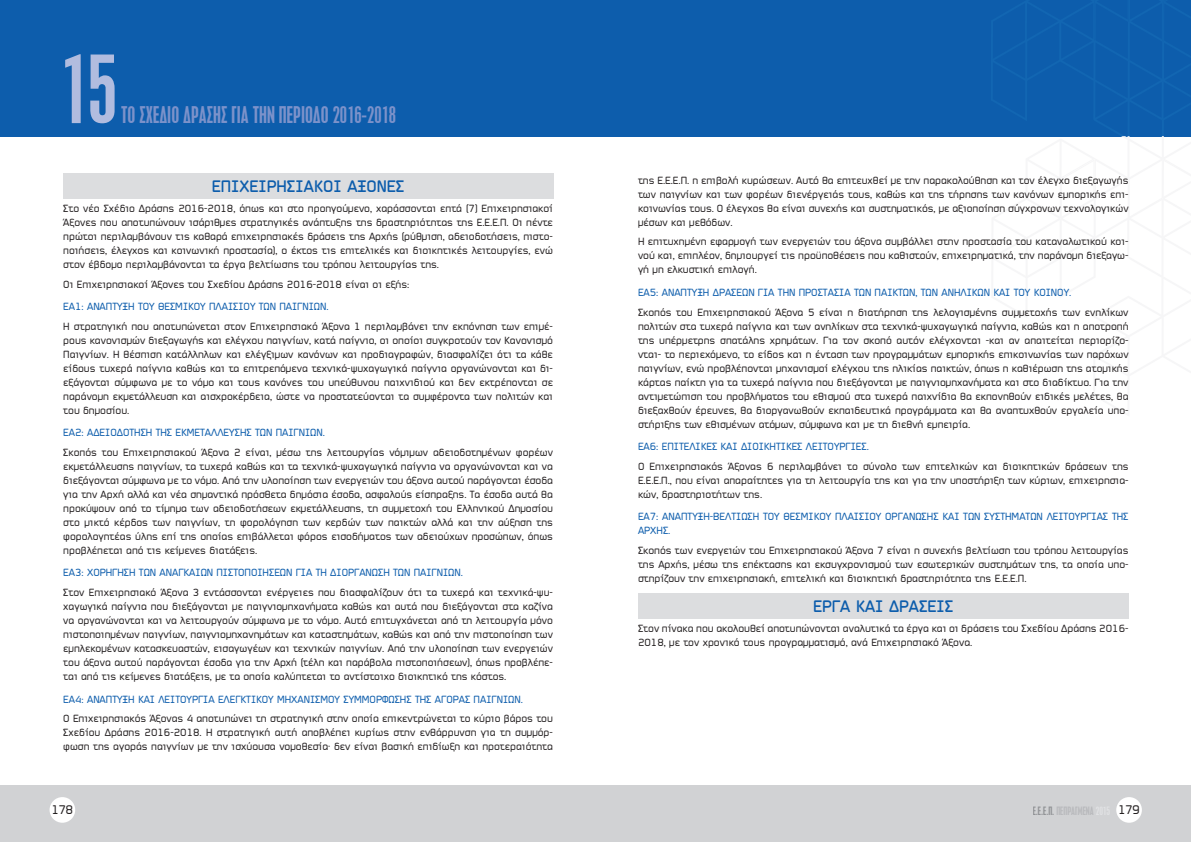
<style>
.page{position:relative;width:1191px;height:842px;background:#fff}
.page>*{position:absolute;margin:0;border:0;box-sizing:border-box;transform-origin:0 0}
.t1{font:98px "CF Eteocles";color:#b1bcdf}
.t2{font:24px "CF Eteocles";color:#7c92ca}
.t3{font:700 16px "PF Sector A";color:#0d5dac}
.t4{font:12px "CF Eteocles";color:#b9babd}
.t5{font:12px "PF Sector A";color:#231f20}
.t6{font:10px/14px "PF Sector A";color:#231f20}
.t7{font:10px/14px "PF Sector A";color:#0d5dac}
.s1{color:#0d5dac}
.s2{color:#919396}
.s3{color:#e1e2e4}
.s4{font-family:"PF Sector A";color:#231f20}
</style>
<div class="page">
<div style="left:0;top:0;width:1191px;height:136px;background:#0d5dac"></div>
<div style="left:0;top:785px;width:1191px;height:57px;background:#d1d2d4"></div>
<div style="left:50px;top:797px;width:25px;height:26px;background:#fff;border-radius:50%"></div>
<div style="left:1116px;top:797px;width:25px;height:26px;background:#fff;border-radius:50%"></div>
<div style="left:63px;top:173px;width:491px;height:26px;background:#dcdddf"></div>
<div style="left:638px;top:593px;width:490px;height:26px;background:#dcdddf"></div>
<p class="t1" style="left:58px;top:43px;width:60px">15</p>
<p class="t2" style="left:121px;top:104px;width:276px">ΤΟ ΣΧΕ∆ΙΟ ∆ΡΑΣΗΣ ΓΙΑ ΤΗΝ ΠΕΡΙΟ∆Ο 2016-2018</p>
<p class="t3" style="left:212px;top:177px;width:194px">ΕΠΙΧΕΙΡΗΣΙΑΚΟΙ ΑΞΟΝΕΣ</p>
<p class="t6" style="left:63px;top:201px;width:491px;text-align:justify">Στο νέο Σχέδιο ∆ράσης 2016-2018, όπως και στο προηγούµενο, χαράσσονται επτά (7) Επιχειρησιακοί Άξονες που αποτυπώνουν ισάριθµες στρατηγικές ανάπτυξης της δραστηριότητας της Ε.Ε.Ε.Π. Οι πέντε πρώτοι περιλαµβάνουν τις καθαρά επιχειρησιακές δράσεις της Αρχής (ρύθµιση, αδειοδοτήσεις, πιστο&shy;ποιήσεις, έλεγχος και κοινωνική προστασία), ο έκτος τις επιτελικές και διοικητικές λειτουργίες, ενώ στον έβδοµο περιλαµβάνονται τα έργα βελτίωσης του τρόπου λειτουργίας της.</p>
<p class="t6" style="left:63px;top:277px;width:348px">Οι Επιχειρησιακοί Άξονες του Σχεδίου ∆ράσης 2016-2018 είναι οι εξής:</p>
<p class="t6" style="left:63px;top:296px;width:491px;line-height:19.7px"><span class="s1">ΕΑ1: ΑΝΑΠΤΥΞΗ ΤΟΥ ΘΕΣΜΙΚΟΥ ΠΛΑΙΣΙΟΥ ΤΩΝ ΠΑΙΓΝΙΩΝ.<br></span>Η στρατηγική που αποτυπώνεται στον Επιχειρησιακό Άξονα 1 περιλαµβάνει την εκπόνηση των επιµέ-</p>
<p class="t6" style="left:63px;top:333px;width:491px;text-align:justify">ρους κανονισµών διεξαγωγής και ελέγχου παιγνίων, κατά παίγνιο, οι οποίοι συγκροτούν τον Κανονισµό Παιγνίων. Η θέσπιση κατάλληλων και ελέγξιµων κανόνων και προδιαγραφών, διασφαλίζει ότι τα κάθε είδους τυχερά παίγνια καθώς και τα επιτρεπόµενα τεχνικά-ψυχαγωγικά παίγνια οργανώνονται και δι&shy;εξάγονται σύµφωνα µε το νόµο και τους κανόνες του υπεύθυνου παιχνιδιού και δεν εκτρέπονται σε παράνοµη εκµετάλλευση και αισχροκέρδεια, ώστε να προστατεύονται τα συµφέροντα των πολιτών και του δηµοσίου.</p>
<p class="t6" style="left:63px;top:422px;width:491px;line-height:19.7px"><span class="s1">ΕΑ2: Α∆ΕΙΟ∆ΟΤΗΣΗ ΤΗΣ ΕΚΜΕΤΑΛΛΕΥΣΗΣ ΤΩΝ ΠΑΙΓΝΙΩΝ.<br></span>Σκοπός του Επιχειρησιακού Άξονα 2 είναι, µέσω της λειτουργίας νόµιµων αδειοδοτηµένων φορέων</p>
<p class="t6" style="left:63px;top:459px;width:491px;text-align:justify">εκµετάλλευσης παιγνίων, τα τυχερά καθώς και τα τεχνικά-ψυχαγωγικά παίγνια να οργανώνονται και να διεξάγονται σύµφωνα µε το νόµο. Από την υλοποίηση των ενεργειών του άξονα αυτού παράγονται έσοδα για την Αρχή αλλά και νέα σηµαντικά πρόσθετα δηµόσια έσοδα, ασφαλούς είσπραξης. Τα έσοδα αυτά θα προκύψουν από το τίµηµα των αδειοδοτήσεων εκµετάλλευσης, τη συµµετοχή του Ελληνικού ∆ηµοσίου στο µικτό κέρδος των παιγνίων, τη φορολόγηση των κερδών των παικτών αλλά και την αύξηση της φορολογητέας ύλης επί της οποίας επιβάλλεται φόρος εισοδήµατος των αδειούχων προσώπων, όπως προβλέπεται από τις κείµενες διατάξεις.</p>
<p class="t6" style="left:63px;top:563px;width:491px;line-height:19.7px"><span class="s1">ΕΑ3: ΧΟΡΗΓΗΣΗ ΤΩΝ ΑΝΑΓΚΑΙΩΝ ΠΙΣΤΟΠΟΙΗΣΕΩΝ ΓΙΑ ΤΗ ∆ΙΟΡΓΑΝΩΣΗ ΤΩΝ ΠΑΙΓΝΙΩΝ.<br></span>Στον Επιχειρησιακό Άξονα 3 εντάσσονται ενέργειες που διασφαλίζουν ότι τα τυχερά και τεχνικά-ψυ-</p>
<p class="t6" style="left:63px;top:599px;width:491px;text-align:justify">χαγωγικά παίγνια που διεξάγονται µε παιγνιοµηχανήµατα καθώς και αυτά που διεξάγονται στα καζίνα να οργανώνονται και να λειτουργούν σύµφωνα µε το νόµο. Αυτό επιτυγχάνεται από τη λειτουργία µόνο πιστοποιηµένων παιγνίων, παιγνιοµηχανηµάτων και καταστηµάτων, καθώς και από την πιστοποίηση των εµπλεκοµένων κατασκευαστών, εισαγωγέων και τεχνικών παιγνίων. Από την υλοποίηση των ενεργειών του άξονα αυτού παράγονται έσοδα για την Αρχή (τέλη και παράβολα πιστοποιήσεων), όπως προβλέπε&shy;ται από τις κείµενες διατάξεις, µε τα οποία καλύπτεται το αντίστοιχο διοικητικό της κόστος.</p>
<p class="t6" style="left:63px;top:689px;width:491px;line-height:19.7px"><span class="s1">ΕΑ4: ΑΝΑΠΤΥΞΗ ΚΑΙ ΛΕΙΤΟΥΡΓΙΑ ΕΛΕΓΚΤΙΚΟΥ ΜΗΧΑΝΙΣΜΟΥ ΣΥΜΜΟΡΦΩΣΗΣ ΤΗΣ ΑΓΟΡΑΣ ΠΑΙΓΝΙΩΝ.<br></span>Ο Επιχειρησιακός Άξονας 4 αποτυπώνει τη στρατηγική στην οποία επικεντρώνεται το κύριο βάρος του</p>
<p class="t6" style="left:63px;top:725px;width:491px">Σχεδίου ∆ράσης 2016-2018. Η στρατηγική αυτή αποβλέπει κυρίως στην ενθάρρυνση για τη συµµόρ&shy;φωση της αγοράς παιγνίων µε την ισχύουσα νοµοθεσία· δεν είναι βασική επιδίωξη και προτεραιότητα</p>
<p class="t6" style="left:638px;top:173px;width:492px;text-align:justify">της Ε.Ε.Ε.Π. η επιβολή κυρώσεων. Αυτό θα επιτευχθεί µε την παρακολούθηση και τον έλεγχο διεξαγωγής των παιγνίων και των φορέων διενέργειάς τους, καθώς και της τήρησης των κανόνων εµπορικής επι&shy;κοινωνίας τους. Ο έλεγχος θα είναι συνεχής και συστηµατικός, µε αξιοποίηση σύγχρονων τεχνολογικών µέσων και µεθόδων.</p>
<p class="t6" style="left:638px;top:235px;width:492px;text-align:justify">Η επιτυχηµένη εφαρµογή των ενεργειών του άξονα συµβάλλει στην προστασία του καταναλωτικού κοι&shy;νού και, επιπλέον, δηµιουργεί τις προϋποθέσεις που καθιστούν, επιχειρηµατικά, την παράνοµη διεξαγω&shy;γή µη ελκυστική επιλογή.</p>
<p class="t6" style="left:638px;top:282px;width:492px;line-height:19.7px"><span class="s1">ΕΑ5: ΑΝΑΠΤΥΞΗ ∆ΡΑΣΕΩΝ ΓΙΑ ΤΗΝ ΠΡΟΣΤΑΣΙΑ ΤΩΝ ΠΑΙΚΤΩΝ, ΤΩΝ ΑΝΗΛΙΚΩΝ ΚΑΙ ΤΟΥ ΚΟΙΝΟΥ.<br></span>Σκοπός του Επιχειρησιακού Άξονα 5 είναι η διατήρηση της λελογισµένης συµµετοχής των ενηλίκων</p>
<p class="t6" style="left:638px;top:319px;width:492px;text-align:justify">πολιτών στα τυχερά παίγνια και των ανηλίκων στα τεχνικά-ψυχαγωγικά παίγνια, καθώς και η αποτροπή της υπέρµετρης σπατάλης χρηµάτων. Για τον σκοπό αυτόν ελέγχονται -και αν απαιτείται περιορίζο&shy;νται- το περιεχόµενο, το είδος και η ένταση των προγραµµάτων εµπορικής επικοινωνίας των παρόχων παιγνίων, ενώ προβλέπονται µηχανισµοί ελέγχου της ηλικίας παικτών, όπως η καθιέρωση της ατοµικής κάρτας παίκτη για τα τυχερά παίγνια που διεξάγονται µε παιγνιοµηχανήµατα και στο διαδίκτυο. Για την αντιµετώπιση του προβλήµατος του εθισµού στα τυχερά παιχνίδια θα εκπονηθούν ειδικές µελέτες, θα διεξαχθούν έρευνες, θα διοργανωθούν εκπαιδευτικά προγράµµατα και θα αναπτυχθούν εργαλεία υπο&shy;στήριξης των εθισµένων ατόµων, σύµφωνα και µε τη διεθνή εµπειρία.</p>
<p class="t6" style="left:638px;top:436px;width:492px;line-height:19.7px"><span class="s1">ΕΑ6: ΕΠΙΤΕΛΙΚΕΣ ΚΑΙ ∆ΙΟΙΚΗΤΙΚΕΣ ΛΕΙΤΟΥΡΓΙΕΣ.<br></span>Ο Επιχειρησιακός Άξονας 6 περιλαµβάνει το σύνολο των επιτελικών και διοικητικών δράσεων της</p>
<p class="t6" style="left:638px;top:473px;width:492px">Ε.Ε.Ε.Π., που είναι απαραίτητες για τη λειτουργία της και για την υποστήριξη των κύριων, επιχειρησια&shy;κών, δραστηριοτήτων της.</p>
<p class="t7" style="left:638px;top:509px;width:492px">ΕΑ7: ΑΝΑΠΤΥΞΗ-ΒΕΛΤΙΩΣΗ ΤΟΥ ΘΕΣΜΙΚΟΥ ΠΛΑΙΣΙΟΥ ΟΡΓΑΝΩΣΗΣ ΚΑΙ ΤΩΝ ΣΥΣΤΗΜΑΤΩΝ ΛΕΙΤΟΥΡΓΙΑΣ ΤΗΣ<br>ΑΡΧΗΣ.</p>
<p class="t6" style="left:638px;top:543px;width:492px;text-align:justify">Σκοπός των ενεργειών του Επιχειρησιακού Άξονα 7 είναι η συνεχής βελτίωση του τρόπου λειτουργίας της Αρχής, µέσω της επέκτασης και εκσυγχρονισµού των εσωτερικών συστηµάτων της, τα οποία υπο&shy;στηρίζουν την επιχειρησιακή, επιτελική και διοικητική δραστηριότητα της Ε.Ε.Ε.Π.</p>
<p class="t3" style="left:813px;top:596px;width:142px">ΕΡΓΑ ΚΑΙ ∆ΡΑΣΕΙΣ</p>
<p class="t6" style="left:638px;top:621px;width:492px">Στον πίνακα που ακολουθεί αποτυπώνονται αναλυτικά τα έργα και οι δράσεις του Σχεδίου ∆ράσης 2016-<br>2018, µε τον χρονικό τους προγραµµατισµό, ανά Επιχειρησιακό Άξονα.</p>
<p class="t5" style="left:51px;top:802px;width:23px">178</p>
<p class="t4" style="left:1032px;top:805px;width:109px"><span class="s2">E.E.Ε.Π.</span> ΠΕΠΡAΓΜΕΝΑ <span class="s3">2015</span> <span class="s4">179</span></p>
</div>
